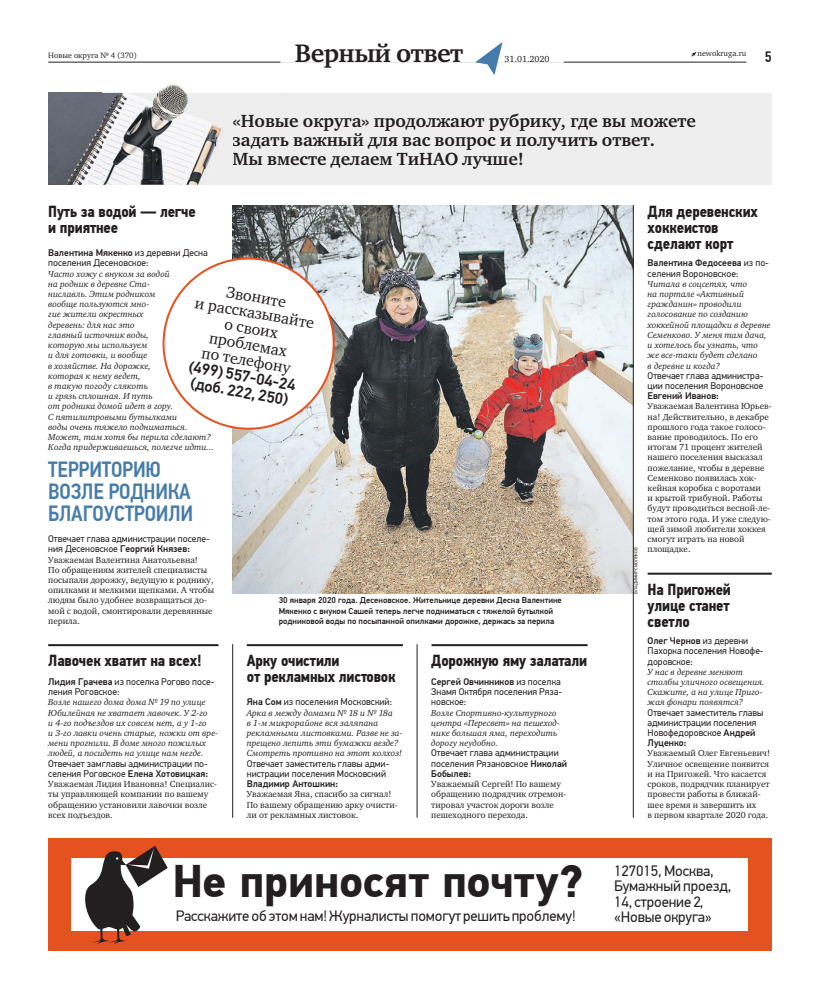
<style>
.page{position:relative;width:820px;height:993px;background:#fff}
.page>*{position:absolute;margin:0;border:0;box-sizing:border-box;transform-origin:0 0}
.t1{font:700 45.6px "PF Din Text Pro";color:#231f20}
.t2{font:700 26px "Charter ITC";letter-spacing:-.02em;color:#231f20}
.t3{font:500 22px/22px "PF Din Text Cond Pro";letter-spacing:-.01em;color:#457ca9}
.t4{font:700 18px/19px "Charter ITC";color:#231f20}
.t5{font:700 16px/16px "PF Din Text Cond Pro";letter-spacing:-.01em;color:#231f20}
.t6{font:16px/16px "Charter ITC";color:#231f20;text-align:center}
.t7{font:15px/15px "PF Din Text Pro";letter-spacing:-.01em;color:#231f20}
.t8{font:500 15px "PF Din Text Cond Pro";color:#231f20}
.t9{font:9.6px/10.2px "PF Din Text Pro";color:#231f20}
.t10{font:italic 9px/10.2px "Charter ITC";color:#231f20}
.t11{font:9px/10.2px "Charter ITC";color:#231f20}
.t12{font:500 8.5px/10.2px "PF Din Text Pro";color:#231f20}
.t13{font:8px "Charter ITC";color:#231f20}
.t14{font:4.5px "PF Din Text Pro";color:#231f20}
.s1{font-weight:500}
.s2{font-family:"PF Din Text Pro";font-weight:500}
</style>
<div class="page">
<svg style="left:691px;top:52px;width:5px;height:5px"></svg>
<hr style="left:48px;top:62px;width:698px;height:1px;background:#231f20">
<div style="left:280px;top:43px;width:283px;height:20px;background:#fff"></div>
<svg style="left:475px;top:42px;width:27px;height:33px"></svg>
<div style="left:48px;top:93px;width:723px;height:92px;background:#eeeeef"></div>
<img style="left:48px;top:93px;width:54px;height:92px">
<img style="left:102px;top:84px;width:120px;height:101px">
<img style="left:232px;top:205px;width:401px;height:388px">
<hr style="left:232px;top:644px;width:1px;height:173px;background:#231f20">
<hr style="left:48px;top:644px;width:170px;height:2px;background:#231f20">
<hr style="left:417px;top:644px;width:1px;height:173px;background:#231f20">
<hr style="left:247px;top:644px;width:156px;height:2px;background:#231f20">
<hr style="left:431px;top:644px;width:156px;height:2px;background:#231f20">
<svg style="left:162px;top:249px;width:181px;height:186px"></svg>
<hr style="left:633px;top:205px;width:1px;height:612px;background:#231f20">
<hr style="left:647px;top:572px;width:124px;height:2px;background:#231f20">
<div style="left:48px;top:837px;width:723px;height:113px;background:#e65120"></div>
<div style="left:71px;top:858px;width:675px;height:72px;background:#fff"></div>
<svg style="left:82px;top:845px;width:86px;height:99px"></svg>
<p class="t13" style="left:48px;top:50px;width:90px">Новые округа № 4 (370)</p>
<p class="t2" style="left:295px;top:37px;width:170px">Верный ответ</p>
<p class="t13" style="left:697px;top:48px;width:50px">newokruga.ru</p>
<p class="t11" style="left:504px;top:54px;width:47px">31.01.2020</p>
<p class="t4" style="left:232px;top:111px;width:464px">«Новые округа» продолжают рубрику, где вы можете задать важный для вас вопрос и получить ответ.<br>Мы вместе делаем ТиНАО лучше!</p>
<p class="t8" style="left:764px;top:51px;width:8px">5</p>
<p class="t5" style="left:48px;top:205px;width:149px">Путь за водой — легче и приятнее</p>
<p class="t9" style="left:48px;top:249px;width:161px"><span class="s1">Валентина Мякенко</span> из деревни Десна поселения Десеновское:</p>
<p class="t10" style="left:48px;top:268px;width:167px">Часто хожу с внуком за водой<br>на родник в деревне Ста-<br>ниславль. Этим родником<br>вообще пользуются мно-<br>гие жители окрестных<br>деревень: для нас это<br>главный источник воды,<br>которую мы используем<br>и для готовки, и вообще<br>в хозяйстве. На дорожке,<br>которая к нему ведет,<br>в такую погоду слякоть<br>и грязь сплошная. И путь<br>от родника домой идет в гору.<br>С пятилитровыми бутылками<br>воды очень тяжело подниматься.<br>Может, там хотя бы перила сделают?<br>Когда придерживаешься, полегче идти...</p>
<p class="t6" style="left:199px;top:278px;width:122px;rotate:10deg">Звоните<br>и рассказывайте о своих проблемах<br>по телефону <span class="s2">(499) 557-04-24 (доб. 222, 250)</span></p>
<p class="t3" style="left:48px;top:460px;width:146px">ТЕРРИТОРИЮ<br>ВОЗЛЕ РОДНИКА<br>БЛАГОУСТРОИЛИ</p>
<p class="t9" style="left:48px;top:534px;width:163px">Отвечает глава администрации поселе&shy;ния Десеновское <span class="s1">Георгий Князев:</span></p>
<p class="t11" style="left:48px;top:554px;width:167px">Уважаемая Валентина Анатольевна!<br>По обращениям жителей специалисты посыпали дорожку, ведущую к роднику, опилками и мелкими щепками. А чтобы людям было удобнее возвращаться до&shy;мой с водой, смонтировали деревянные перила.</p>
<p class="t5" style="left:48px;top:654px;width:155px">Лавочек хватит на всех!</p>
<p class="t9" style="left:48px;top:677px;width:168px"><span class="s1">Лидия Грачева</span> из поселка Рогово посе&shy;ления Роговское:</p>
<p class="t10" style="left:48px;top:697px;width:171px">Возле нашего дома дома № 19 по улице Юбилейная не хватает лавочек. У 2-го<br>и 4-го подъездов их совсем нет, а у 1-го<br>и 3-го лавки очень старые, ножки от вре&shy;мени прогнили. В доме много пожилых людей, а посидеть на улице нам негде.</p>
<p class="t9" style="left:48px;top:759px;width:161px">Отвечает замглавы администрации по&shy;селения Роговское <span class="s1">Елена Хотовицкая:</span></p>
<p class="t11" style="left:48px;top:778px;width:170px">Уважаемая Лидия Ивановна! Специалис&shy;ты управляющей компании по вашему обращению установили лавочки возле всех подъездов.</p>
<p class="t12" style="left:279px;top:596px;width:284px">30 января 2020 года. Десеновское. Жительнице деревни Десна Валентине<br>Мякенко с внуком Сашей теперь легче подниматься с тяжелой бутылкой родниковой воды по посыпанной опилками дорожке, держась за перила</p>
<p class="t5" style="left:247px;top:654px;width:150px">Арку очистили<br>от рекламных листовок</p>
<p class="t5" style="left:431px;top:654px;width:157px">Дорожную яму залатали</p>
<p class="t9" style="left:431px;top:677px;width:132px"><span class="s1">Сергей Овчинников</span> из поселка<br>Знамя Октября поселения Ряза&shy;новское:</p>
<p class="t10" style="left:431px;top:707px;width:130px">Возле Спортивно-культурного центра «Пересвет» на пешеход&shy;нике большая яма, переходить дорогу неудобно.</p>
<p class="t9" style="left:431px;top:748px;width:137px">Отвечает глава администрации поселения Рязановское <span class="s1">Николай<br>Бобылев:</span></p>
<p class="t11" style="left:431px;top:778px;width:136px">Уважаемый Сергей! По вашему обращению подрядчик отремон&shy;тировал участок дороги возле пешеходного перехода.</p>
<p class="t9" style="left:247px;top:697px;width:147px"><span class="s1">Яна Сом</span> из поселения Московский:</p>
<p class="t10" style="left:247px;top:707px;width:157px">Арка в между домами № 18 и № 18а<br>в 1-м микрорайоне вся заляпана рекламными листовками. Разве не за&shy;прещено лепить эти бумажки везде?<br>Смотреть противно на этот колхоз!</p>
<p class="t9" style="left:247px;top:759px;width:144px">Отвечает заместитель главы адми&shy;нистрации поселения Московский<br><span class="s1">Владимир Антошкин:</span></p>
<p class="t11" style="left:247px;top:788px;width:152px">Уважаемая Яна, спасибо за сигнал!<br>По вашему обращению арку очисти&shy;ли от рекламных листовок.</p>
<p class="t14" style="left:634px;top:593px;width:48px;rotate:-90deg">ВЛАДИМИР СМОЛЯКОВ</p>
<p class="t5" style="left:647px;top:205px;width:112px">Для деревенских хоккеистов сделают корт</p>
<p class="t9" style="left:647px;top:259px;width:123px"><span class="s1">Валентина Федосеева</span> из по&shy;селения Вороновское:</p>
<p class="t10" style="left:647px;top:279px;width:125px">Читала в соцсетях, что<br>на портале «Активный гражданин» проводили голосование по созданию хоккейной площадки в деревне<br>Семенково. У меня там дача, и хотелось бы узнать, что же все-таки будет сделано<br>в деревне и когда?</p>
<p class="t9" style="left:647px;top:371px;width:117px;text-align:justify">Отвечает глава администра&shy;ции поселения Вороновское <span class="s1">Евгений Иванов:</span></p>
<p class="t11" style="left:647px;top:401px;width:125px">Уважаемая Валентина Юрьев&shy;на! Действительно, в декабре прошлого года такое голосо&shy;вание проводилось. По его итогам 71 процент жителей нашего поселения высказал пожелание, чтобы в деревне<br>Семенково появилась хок&shy;кейная коробка с воротами<br>и крытой трибуной. Работы будут проводиться весной-ле&shy;том этого года. И уже следую&shy;щей зимой любители хоккея смогут играть на новой площадке.</p>
<p class="t5" style="left:647px;top:582px;width:85px;text-align:justify">На Пригожей улице станет светло</p>
<p class="t9" style="left:647px;top:636px;width:118px"><span class="s1">Олег Чернов</span> из деревни<br>Пахорка поселения Новофе&shy;доровское:</p>
<p class="t10" style="left:647px;top:667px;width:119px">У нас в деревне меняют столбы уличного освещения.<br>Скажите, а на улице Приго&shy;жая фонари появятся?</p>
<p class="t9" style="left:647px;top:708px;width:117px">Отвечает заместитель главы администрации поселения<br>Новофедоровское <span class="s1">Андрей<br>Луценко:</span></p>
<p class="t11" style="left:647px;top:748px;width:124px">Уважаемый Олег Евгеньевич!<br>Уличное освещение появится и на Пригожей. Что касается сроков, подрядчик планирует провести работы в ближай&shy;шее время и завершить их<br>в первом квартале 2020 года.</p>
<p class="t1" style="left:172px;top:852px;width:412px">Не приносят почту?</p>
<p class="t7" style="left:613px;top:864px;width:119px">127015, Москва,<br>Бумажный проезд,<br>14, строение 2,</p>
<p class="t7" style="left:176px;top:909px;width:401px">Расскажите об этомнам! Журналистыпомогут решить проблему!</p>
<p class="t7" style="left:613px;top:909px;width:99px">«Новые округа»</p>
</div>
